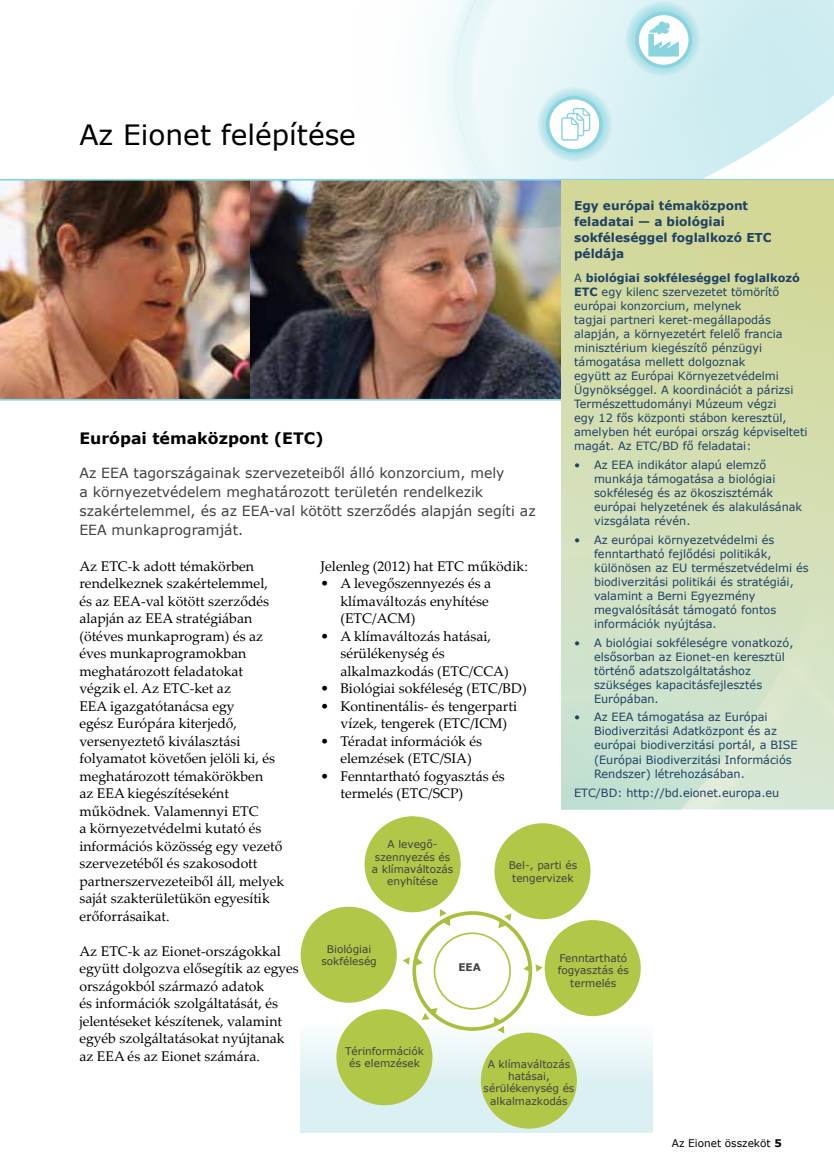
<style>
.page{position:relative;width:834px;height:1176px;background:#fff}
.page>*{position:absolute;margin:0;border:0;box-sizing:border-box;transform-origin:0 0}
.Chapter_title{font:28px "Verdana";color:#000}
.t1{font:700 15.75px "Verdana";color:#000}
.Body_text{font:14px/17.5px "Palatino Linotype";color:#000}
.Body_text_indent{font:14px/17.5px "Palatino Linotype";color:#000}
.t2{font:14px/19.2px "Verdana";color:#414042}
.Green_box_heading{font:700 12.25px/15.8px "Verdana";color:#1e4164}
.Green_box_body_inden{font:11.38px/14px "Verdana";color:#1e4164}
.Green_box_body_small{font:11.38px/14px "Verdana";color:#1e4164}
.Graphics_text_90{font:10.5px/12.2px "Verdana";color:#414042;text-align:center}
.t3{font:10.5px "Verdana";color:#000}
.Graphics_text_white{font:700 10.5px "Verdana";color:#414042}
.s1{font-weight:700}
</style>
<div class="page">
<img style="left:249px;top:181px;width:312px;height:218px">
<img style="left:0;top:181px;width:249px;height:218px">
<img style="left:284px;top:178px;width:277px;height:211px">
<img style="left:298px;top:0;width:535px;height:313px">
<hr style="left:0;top:179px;width:833px;height:2px;background:#8ad4df">
<hr style="left:0;top:399px;width:833px;height:2px;background:#8ad4df">
<svg style="left:625px;top:1px;width:75px;height:75px;background:#b9e4eb"></svg>
<svg style="left:637px;top:13px;width:53px;height:53px"></svg>
<div style="left:635px;top:12px;width:56px;height:56px;border:4px solid #8ad4df;border-radius:50%"></div>
<svg style="left:648px;top:21px;width:30px;height:36px"></svg>
<svg style="left:537px;top:87px;width:75px;height:75px;background:#bee6ec"></svg>
<svg style="left:547px;top:98px;width:53px;height:53px"></svg>
<div style="left:546px;top:96px;width:56px;height:57px;border:4px solid #8ad4df;border-radius:50%"></div>
<svg style="left:561px;top:108px;width:29px;height:33px"></svg>
<div style="left:301px;top:1024px;width:352px;height:108px;background:linear-gradient(to bottom,#f5fafa,#d2eced)"></div>
<div style="left:545px;top:921px;width:94px;height:94px;background:#b1c748;border-radius:50%"></div>
<div style="left:544px;top:920px;width:96px;height:96px;border:2px solid #b1c748;border-radius:50%"></div>
<svg style="left:402px;top:909px;width:140px;height:124px"></svg>
<div style="left:481px;top:1033px;width:95px;height:94px;background:#b1c748;border-radius:50%"></div>
<div style="left:481px;top:1032px;width:96px;height:96px;border:2px solid #b1c748;border-radius:50%"></div>
<div style="left:337px;top:1010px;width:94px;height:94px;background:#b1c748;border-radius:50%"></div>
<div style="left:336px;top:1009px;width:96px;height:96px;border:2px solid #b1c748;border-radius:50%"></div>
<div style="left:495px;top:824px;width:94px;height:94px;background:#b1c748;border-radius:50%"></div>
<div style="left:494px;top:823px;width:96px;height:96px;border:2px solid #b1c748;border-radius:50%"></div>
<div style="left:365px;top:817px;width:94px;height:94px;background:#b1c748;border-radius:50%"></div>
<div style="left:364px;top:816px;width:96px;height:96px;border:2px solid #b1c748;border-radius:50%"></div>
<div style="left:301px;top:907px;width:95px;height:95px;background:#b1c748;border-radius:50%"></div>
<div style="left:301px;top:906px;width:96px;height:97px;border:2px solid #b1c748;border-radius:50%"></div>
<div style="left:561px;top:180px;width:272px;height:629px;background:#d3d899"></div>
<div style="left:561px;top:211px;width:272px;height:598px;background:#d3d99d"></div>
<svg style="left:561px;top:333px;width:272px;height:476px"></svg>
<p class="Chapter_title" style="left:79px;top:117px;width:278px">Az Eionet felépítése</p>
<p class="Green_box_heading" style="left:574px;top:198px;width:199px">Egy európai témaközpont feladatai — a biológiai sokféleséggel foglalkozó ETC példája</p>
<p class="Green_box_body_small" style="left:574px;top:270px;width:235px">A <span class="s1">biológiai sokféleséggel foglalkozó ETC</span> egy kilenc szervezetet tömörítő európai konzorcium, melynek<br>tagjai partneri keret-megállapodás alapján, a környezetért felelő francia minisztérium kiegészítő pénzügyi támogatása mellett dolgoznak<br>együtt az Európai Környezetvédelmi Ügynökséggel. A koordinációt a párizsi Természettudományi Múzeum végzi<br>egy 12 fős központi stábon keresztül, amelyben hét európai ország képviselteti magát. Az ETC/BD fő feladatai:</p>
<p class="Green_box_body_inden" style="left:594px;top:457px;width:210px;text-indent:-20px">• Az EEA indikátor alapú elemző munkája támogatása a biológiai sokféleség és az ökoszisztémák európai helyzetének és alakulásának vizsgálata révén.</p>
<p class="Green_box_body_inden" style="left:594px;top:532px;width:216px;text-indent:-20px">• Az európai környezetvédelmi és fenntartható fejlődési politikák, különösen az EU természetvédelmi és biodiverzitási politikái és stratégiái, valamint a Berni Egyezmény megvalósítását támogató fontos információk nyújtása.</p>
<p class="Green_box_body_inden" style="left:594px;top:635px;width:201px;text-indent:-20px">• A biológiai sokféleségre vonatkozó, elsősorban az Eionet-en keresztül történő adatszolgáltatáshoz szükséges kapacitásfejlesztés<br>Európában.</p>
<p class="Green_box_body_inden" style="left:594px;top:710px;width:205px;text-indent:-20px">• Az EEA támogatása az Európai Biodiverzitási Adatközpont és az európai biodiverzitási portál, a BISE (Európai Biodiverzitási Információs Rendszer) létrehozásában.</p>
<p class="Green_box_body_small" style="left:574px;top:786px;width:206px">ETC/BD: http://bd.eionet.europa.eu</p>
<p class="t1" style="left:79px;top:428px;width:246px">Európai témaközpont (ETC)</p>
<p class="t2" style="left:79px;top:462px;width:457px">Az EEA tagországainak szervezeteiből álló konzorcium, mely<br>a környezetvédelem meghatározott területén rendelkezik szakértelemmel, és az EEA-val kötött szerződés alapján segíti az EEA munkaprogramját.</p>
<p class="Body_text" style="left:79px;top:556px;width:206px">Az ETC-k adott témakörben rendelkeznek szakértelemmel,<br>és az EEA-val kötött szerződés alapján az EEA stratégiában (ötéves munkaprogram) és az éves munkaprogramokban meghatározott feladatokat végzik el. Az ETC-ket az<br>EEA igazgatótanácsa egy<br>egész Európára kiterjedő, versenyeztető kiválasztási folyamatot követően jelöli ki, és meghatározott témakörökben<br>az EEA kiegészítéseként működnek. Valamennyi ETC<br>a környezetvédelmi kutató és információs közösség egy vezető szervezetéből és szakosodott partnerszervezeteiből áll, melyek saját szakterületükön egyesítik erőforrásaikat.</p>
<p class="Body_text" style="left:79px;top:941px;width:221px">Az ETC-k az Eionet-országokkal együtt dolgozva elősegítik az egyes országokból származó adatok<br>és információk szolgáltatását, és jelentéseket készítenek, valamint egyéb szolgáltatásokat nyújtanak az EEA és az Eionet számára.</p>
<p class="Body_text" style="left:320px;top:556px;width:209px">Jelenleg (2012) hat ETC működik:</p>
<p class="Body_text_indent" style="left:340px;top:574px;width:152px;text-indent:-20px">• A levegőszennyezés és a klímaváltozás enyhítése (ETC/ACM)</p>
<p class="Body_text_indent" style="left:340px;top:626px;width:170px;text-indent:-20px">• A klímaváltozás hatásai, sérülékenység és alkalmazkodás (ETC/CCA)</p>
<p class="Body_text_indent" style="left:320px;top:679px;width:207px">• Biológiai sokféleség (ETC/BD)</p>
<p class="Body_text_indent" style="left:340px;top:696px;width:178px;text-indent:-20px">• Kontinentális- és tengerparti vízek, tengerek (ETC/ICM)</p>
<p class="Body_text_indent" style="left:340px;top:731px;width:143px;text-indent:-20px">• Téradat információk és elemzések (ETC/SIA)</p>
<p class="Body_text_indent" style="left:340px;top:766px;width:166px;text-indent:-20px">• Fenntartható fogyasztás és termelés (ETC/SCP)</p>
<p class="Graphics_text_90" style="left:372px;top:838px;width:83px">A levegő&shy;szennyezés és a klímaváltozás enyhítése</p>
<p class="Graphics_text_90" style="left:508px;top:859px;width:70px">Bel-, parti és tengervizek</p>
<p class="Graphics_text_90" style="left:321px;top:942px;width:57px">Biológiai sokféleség</p>
<p class="Graphics_text_90" style="left:557px;top:952px;width:73px">Fenntartható fogyasztás és termelés</p>
<p class="Graphics_text_white" style="left:458px;top:960px;width:24px">EEA</p>
<p class="Graphics_text_90" style="left:345px;top:1044px;width:80px">Térinformációk és elemzések</p>
<p class="Graphics_text_90" style="left:483px;top:1057px;width:92px">A klímaváltozás hatásai, sérülékenység és alkalmazkodás</p>
<p class="t3" style="left:671px;top:1136px;width:111px">Az Eionet összeköt <span class="s1">5</span></p>
</div>
